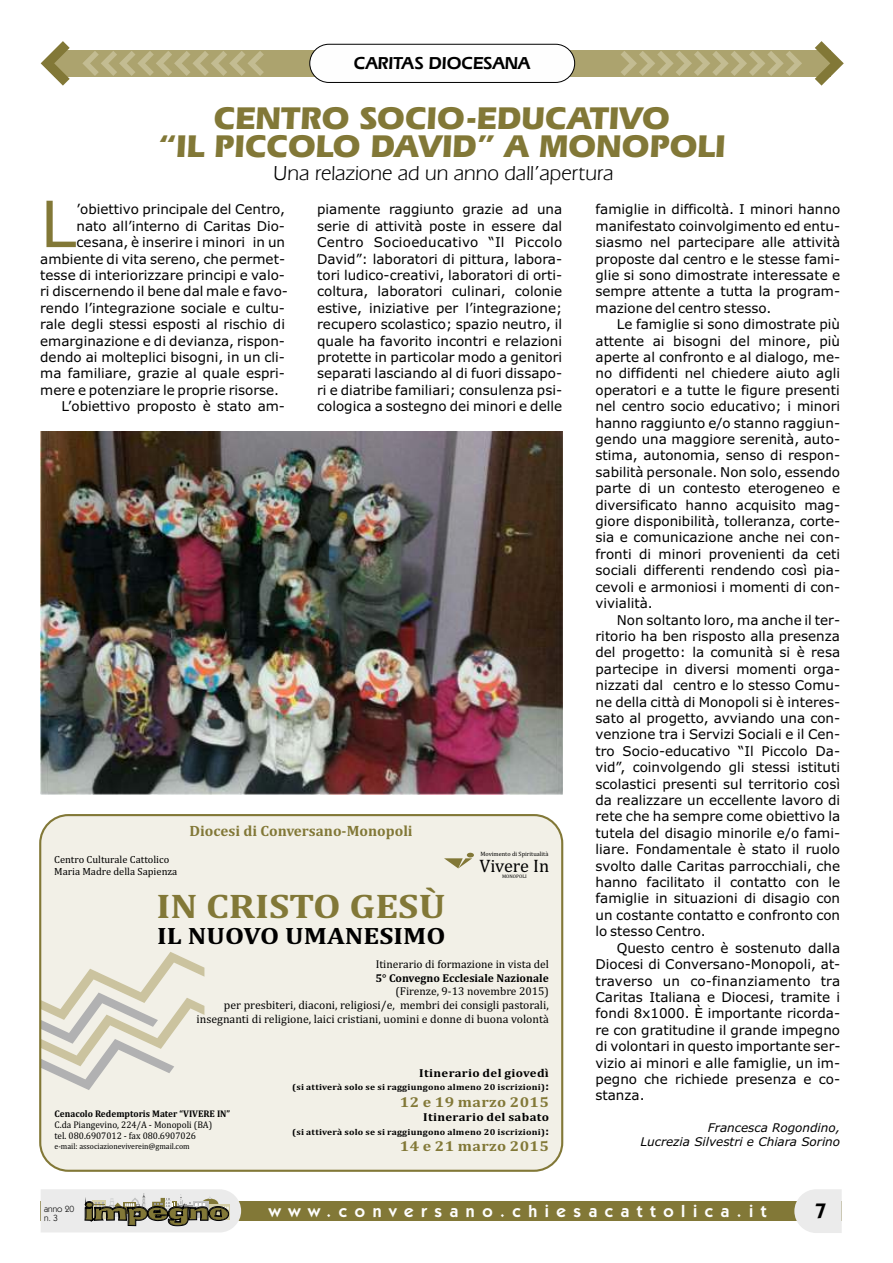
<style>
.page{position:relative;width:893px;height:1263px;background:#fff}
.page>*{position:absolute;margin:0;border:0;box-sizing:border-box;transform-origin:0 0}
.t1{font:63.75px "Verdana";color:#827837}
.t2{font:700 34.65px "Cambria";color:#827837;scale:1.15 1}
.t3{font:700 32.7px/28.2px "Eras IT Cby BT";color:#827837;text-align:center}
.t4{font:700 23.85px "Cambria";color:#000;scale:1.15 1}
.t5{font:21px "Eras IT Cby BT";color:#000}
.t6{font:600 21px "Kabel IT Cby BT";color:#000}
.t7{font:18.15px "Cambria";letter-spacing:-.01em;color:#000}
.t8{font:600 18px "Eras IT Cby BT";color:#000}
.t9{font:600 17.25px "Kabel IT Cby BT";letter-spacing:.44em;color:#fefefe}
.t10{font:700 15.15px "Cambria";color:#827837}
.t11{font:700 14.55px "Cambria";letter-spacing:.025em;color:#827837;scale:1.1 1}
.t12{font:13.5px/16.4px "Verdana";color:#000;text-align:justify}
.t13{font:italic 12px/14.5px "Verdana";color:#000;text-align:right}
.t14{font:11.85px/13.8px "Cambria";color:#000;text-align:right}
.t15{font:700 11.7px "Cambria";letter-spacing:.025em;color:#000;scale:1.1 1}
.t16{font:11.55px "Cambria";color:#000}
.t17{font:700 11.55px "Cambria";color:#000}
.t18{font:10.5px/12.3px "Cambria";color:#000}
.t19{font:9.75px/11.4px "Cambria";color:#000;scale:.95 1}
.t20{font:700 9.75px "Cambria";color:#000;scale:.95 1}
.t21{font:9px/8.9px "Kabel IT Cby BT";color:#000}
.t22{font:700 8.7px "Cambria";letter-spacing:.025em;color:#000;scale:1.1 1}
.t23{font:8.25px "Cambria";color:#000;scale:.95 1}
.t24{font:6.3px "Cambria";color:#000}
.t25{font:5.1px "Cambria";color:#000}
.s1{font-size:11.7px}
</style>
<div class="page">
<div style="left:40px;top:815px;width:522px;height:356px;background:#f2f0e7;border-radius:28px"></div>
<svg style="left:42px;top:952px;width:162px;height:138px"></svg>
<div style="left:39px;top:814px;width:524px;height:358px;border:2px solid #827837;border-radius:28px"></div>
<div style="left:41px;top:1201px;width:801px;height:20px;background:#827837"></div>
<svg style="left:794px;top:1189px;width:48px;height:44px;background:#ebebea"></svg>
<svg style="left:41px;top:1189px;width:200px;height:43px;background:#c2c0b6"></svg>
<div style="left:54px;top:50px;width:776px;height:27px;background:#aca36e"></div>
<svg style="left:41px;top:41px;width:29px;height:45px"></svg>
<svg style="left:621px;top:51px;width:181px;height:25px"></svg>
<svg style="left:82px;top:51px;width:182px;height:25px"></svg>
<svg style="left:815px;top:41px;width:29px;height:45px"></svg>
<div style="left:309px;top:44px;width:266px;height:39px;background:#fefefe;border:1px solid #000;border-radius:19px"></div>
<img style="left:41px;top:431px;width:521px;height:364px">
<svg style="left:444px;top:853px;width:30px;height:15px"></svg>
<h3 class="t8" style="left:354px;top:56px;width:178px">CARITAS DIOCESANA</h3>
<h3 class="t3" style="left:158px;top:106px;width:569px">CENTRO SOCIO-EDUCATIVO<br>“IL PICCOLO DAVID” A MONOPOLI</h3>
<h3 class="t5" style="left:273px;top:164px;width:342px">Una relazione ad un anno dall’apertura</h3>
<p class="t12" style="left:317px;top:202px;width:247px">piamente raggiunto grazie ad una serie di attività poste in essere dal Centro Socioeducativo “Il Piccolo David”: laboratori di pittura, labora&shy;tori ludico-creativi, laboratori di orti&shy;coltura, laboratori culinari, colonie estive, iniziative per l’integrazione; recupero scolastico; spazio neutro, il quale ha favorito incontri e relazioni protette in particolar modo a genitori separati lasciando al di fuori dissapo&shy;ri e diatribe familiari; consulenza psi&shy;cologica a sostegno dei minori e delle</p>
<p class="t12" style="left:596px;top:202px;width:246px">famiglie in difficoltà. I minori hanno manifestato coinvolgimento ed entu&shy;siasmo nel partecipare alle attività proposte dal centro e le stesse fami&shy;glie si sono dimostrate interessate e sempre attente a tutta la program&shy;mazione del centro stesso.</p>
<h1 class="t1" style="left:40px;top:198px;width:37px">L</h1>
<p class="t12" style="left:77px;top:202px;width:210px">’obiettivo principale del Centro,</p>
<p class="t12" style="left:77px;top:219px;width:210px">nato all’interno di Caritas Dio-</p>
<p class="t12" style="left:77px;top:235px;width:210px">cesana, è inserire i minori in un</p>
<p class="t12" style="left:40px;top:252px;width:246px">ambiente di vita sereno, che permet-</p>
<p class="t12" style="left:40px;top:268px;width:246px">tesse di interiorizzare principi e valo-</p>
<p class="t12" style="left:40px;top:284px;width:249px">ri discernendo il bene dal male e favo-</p>
<p class="t12" style="left:40px;top:301px;width:246px">rendo l’integrazione sociale e cultu-</p>
<p class="t12" style="left:40px;top:317px;width:246px">rale degli stessi esposti al rischio di</p>
<p class="t12" style="left:40px;top:334px;width:246px">emarginazione e di devianza, rispon-</p>
<p class="t12" style="left:40px;top:350px;width:246px">dendo ai molteplici bisogni, in un cli-</p>
<p class="t12" style="left:40px;top:366px;width:246px">ma familiare, grazie al quale espri-</p>
<p class="t12" style="left:40px;top:383px;width:240px">mere e potenziare le proprie risorse.</p>
<p class="t12" style="left:61px;top:399px;width:225px">L’obiettivo proposto è stato am-</p>
<p class="t12" style="left:595px;top:317px;width:246px;text-indent:21px">Le famiglie si sono dimostrate più attente ai bisogni del minore, più aperte al confronto e al dialogo, me&shy;no diffidenti nel chiedere aiuto agli operatori e a tutte le figure presenti nel centro socio educativo; i minori hanno raggiunto e/o stanno raggiun&shy;gendo una maggiore serenità, auto&shy;stima, autonomia, senso di respon&shy;sabilità personale. Non solo, essendo parte di un contesto eterogeneo e diversificato hanno acquisito mag&shy;giore disponibilità, tolleranza, corte&shy;sia e comunicazione anche nei con&shy;fronti di minori provenienti da ceti sociali differenti rendendo così pia&shy;cevoli e armoniosi i momenti di con&shy;vivialità.</p>
<p class="t12" style="left:595px;top:612px;width:246px;text-indent:21px">Non soltanto loro, ma anche il ter&shy;ritorio ha ben risposto alla presenza del progetto: la comunità si è resa partecipe in diversi momenti orga&shy;nizzati dal centro e lo stesso Comu&shy;ne della città di Monopoli si è interes&shy;sato al progetto, avviando una con&shy;venzione tra i Servizi Sociali e il Cen&shy;tro Socio-educativo “Il Piccolo Da&shy;vid”, coinvolgendo gli stessi istituti scolastici presenti sul territorio così da realizzare un eccellente lavoro di rete che ha sempre come obiettivo la tutela del disagio minorile e/o fami&shy;liare. Fondamentale è stato il ruolo svolto dalle Caritas parrocchiali, che hanno facilitato il contatto con le famiglie in situazioni di disagio con un costante contatto e confronto con lo stesso Centro.</p>
<p class="t12" style="left:595px;top:941px;width:247px;text-indent:21px">Questo centro è sostenuto dalla Diocesi di Conversano-Monopoli, at&shy;traverso un co-finanziamento tra Caritas Italiana e Diocesi, tramite i fondi 8x1000. È importante ricorda&shy;re con gratitudine il grande impegno di volontari in questo importante ser&shy;vizio ai minori e alle famiglie, un im&shy;pegno che richiede presenza e co&shy;stanza.</p>
<p class="t13" style="left:640px;top:1121px;width:201px">Francesca Rogondino,<br>Lucrezia Silvestri e Chiara Sorino</p>
<p class="t10" style="left:190px;top:824px;width:225px">Diocesi di Conversano-Monopoli</p>
<p class="t24" style="left:480px;top:851px;width:70px">Movimento di Spiritualità</p>
<p class="t25" style="left:502px;top:874px;width:26px">MONOPOLI</p>
<p class="t18" style="left:54px;top:854px;width:125px">Centro Culturale Cattolico<br>Maria Madre della Sapienza</p>
<h3 class="t7" style="left:480px;top:858px;width:71px">Vivere In</h3>
<h2 class="t2" style="left:157px;top:891px;width:253px">IN CRISTO GESÙ</h2>
<h3 class="t4" style="left:157px;top:925px;width:252px">IL NUOVO UMANESIMO</h3>
<p class="t16" style="left:376px;top:959px;width:175px">Itinerario di formazione in vista del</p>
<p class="t17" style="left:375px;top:973px;width:175px">5° Convegno Ecclesiale Nazionale</p>
<p class="t16" style="left:396px;top:986px;width:155px">(Firenze, 9-13 novembre 2015)</p>
<p class="t14" style="left:197px;top:999px;width:354px">per presbiteri, diaconi, religiosi/e, membri dei consigli pastorali, insegnanti di religione, laici cristiani, uomini e donne di buona volontà</p>
<p class="t15" style="left:419px;top:1067px;width:119px">Itinerario del giovedì</p>
<p class="t22" style="left:292px;top:1083px;width:235px">(si attiverà solo se si raggiungono almeno 20 iscrizioni)<span class="s1">:</span></p>
<p class="t11" style="left:400px;top:1095px;width:137px">12 e 19 marzo 2015</p>
<p class="t15" style="left:423px;top:1112px;width:116px">Itinerario del sabato</p>
<p class="t22" style="left:292px;top:1128px;width:235px">(si attiverà solo se si raggiungono almeno 20 iscrizioni)<span class="s1">:</span></p>
<p class="t11" style="left:400px;top:1140px;width:137px">14 e 21 marzo 2015</p>
<p class="t20" style="left:55px;top:1109px;width:186px">Cenacolo Redemptoris Mater “VIVERE IN”</p>
<p class="t19" style="left:55px;top:1119px;width:167px">C.da Piangevino, 224/A - Monopoli (BA) tel. 080.6907012 - fax 080.6907026</p>
<p class="t23" style="left:55px;top:1143px;width:144px">e-mail: associazioneviverein@gmail.com</p>
<p class="t21" style="left:44px;top:1205px;width:32px">anno 20 n. 3</p>
<p class="t9" style="left:269px;top:1204px;width:499px">www.conversano.chiesacattolica.it</p>
<h3 class="t6" style="left:815px;top:1202px;width:13px">7</h3>
</div>
